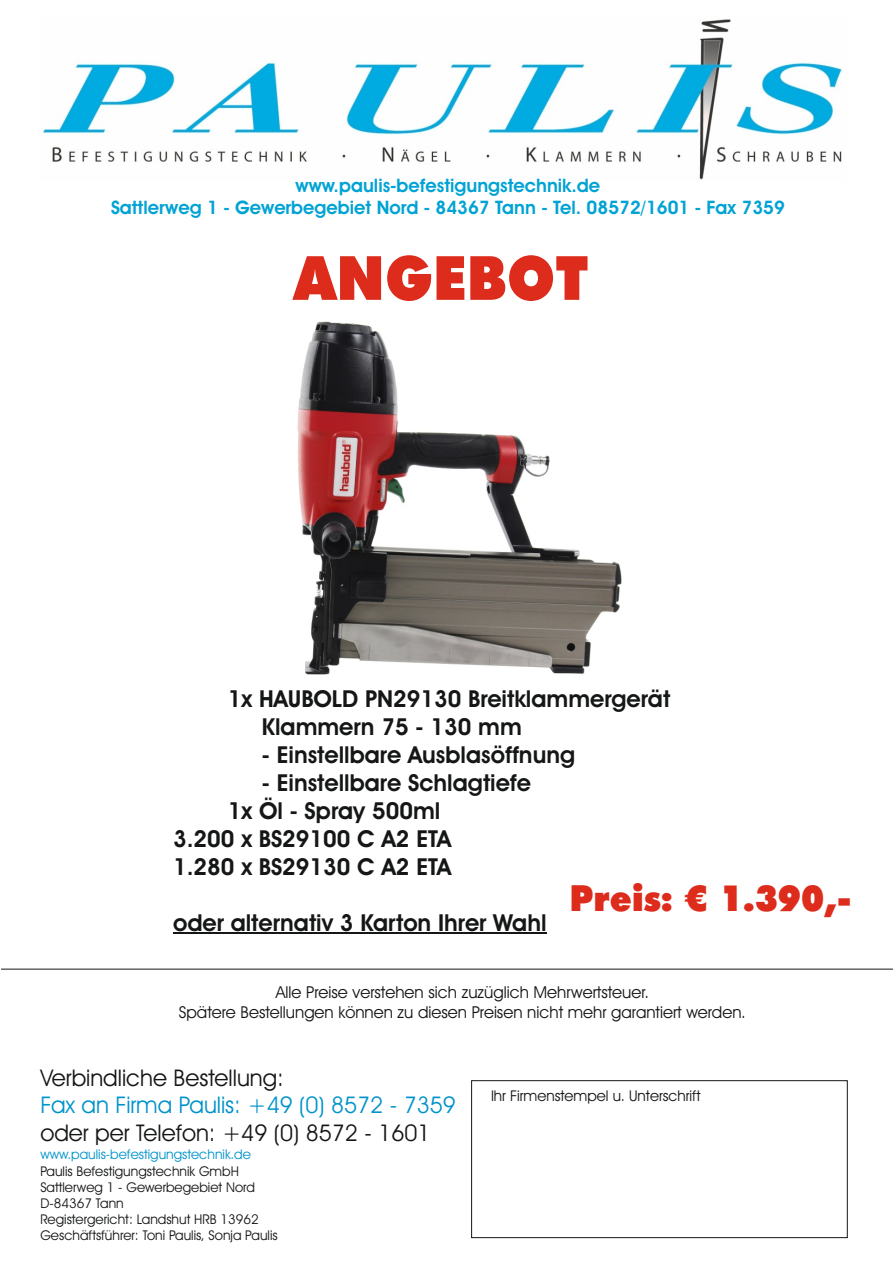
<style>
.page{position:relative;width:893px;height:1263px;background:#fff}
.page>*{position:absolute;margin:0;border:0;box-sizing:border-box;transform-origin:0 0}
.t1{font:900 61.05px "Futura BT";color:#dd2b1c;scale:.94 1}
.t2{font:900 36px "Futura BT";color:#dd2b1c;scale:.94 1}
.t3{font:600 23.55px/28px "Avant Garde IT Cby BT";color:#151616}
.t4{font:23.1px "Avant Garde IT Cby BT";color:#151616}
.t5{font:23.1px "Avant Garde IT Cby BT";color:#0093cb}
.t6{font:600 18.6px/22.2px "Avant Garde IT Cby BT";color:#00a3d4;text-align:center}
.t7{font:16.5px/19.8px "Avant Garde IT Cby BT";color:#151616;text-align:center}
.t8{font:14.85px "Avant Garde IT Cby BT";color:#151616}
.t9{font:13.5px/16.2px "Avant Garde IT Cby BT";color:#151616}
.t10{font:13.5px "Avant Garde IT Cby BT";color:#0093cb}
</style>
<div class="page">
<hr style="left:1px;top:969px;width:892px;height:1px;background:#151616">
<div style="left:471px;top:1080px;width:376px;height:158px;border:1px solid #151616"></div>
<hr style="left:173px;top:933px;width:373px;height:1px;background:#151616">
<img style="left:43px;top:19px;width:799px;height:161px">
<img style="left:297px;top:321px;width:325px;height:354px">
<p class="t6" style="left:111px;top:176px;width:675px">www.paulis-befestigungstechnik.de<br>Sattlerweg 1 - Gewerbegebiet Nord - 84367 Tann - Tel. 08572/1601 - Fax 7359</p>
<h1 class="t1" style="left:294px;top:253px;width:315px">ANGEBOT</h1>
<p class="t3" style="left:262px;top:687px;width:410px;text-indent:-34px">1x HAUBOLD PN29130 Breitklammergerät<br>Klammern 75 - 130 mm</p>
<p class="t3" style="left:262px;top:743px;width:315px">- Einstellbare Ausblasöffnung</p>
<p class="t3" style="left:262px;top:771px;width:271px">- Einstellbare Schlagtiefe</p>
<p class="t3" style="left:228px;top:798px;width:214px">1x Öl - Spray 500ml</p>
<p class="t3" style="left:173px;top:826px;width:280px">3.200 x BS29100 C A2 ETA</p>
<p class="t3" style="left:173px;top:854px;width:280px">1.280 x BS29130 C A2 ETA</p>
<p class="t3" style="left:173px;top:910px;width:375px">oder alternativ 3 Karton Ihrer Wahl</p>
<h2 class="t2" style="left:569px;top:884px;width:302px">Preis: € 1.390,-</h2>
<p class="t7" style="left:179px;top:984px;width:569px">Alle Preise verstehen sich zuzüglich Mehrwertsteuer.<br>Spätere Bestellungen können zu diesen Preisen nicht mehr garantiert werden.</p>
<p class="t4" style="left:40px;top:1068px;width:245px">Verbindliche Bestellung:</p>
<p class="t4" style="left:40px;top:1123px;width:392px">oder per Telefon: +49 (0) 8572 - 1601</p>
<p class="t9" style="left:40px;top:1164px;width:216px">Paulis Befestigungstechnik GmbH<br>Sattlerweg 1 - Gewerbegebiet Nord<br>D-84367 Tann</p>
<p class="t5" style="left:40px;top:1095px;width:417px">Fax an Firma Paulis: +49 (0) 8572 - 7359</p>
<p class="t10" style="left:40px;top:1149px;width:212px">www.paulis-befestigungstechnik.de</p>
<p class="t9" style="left:40px;top:1212px;width:239px">Registergericht: Landshut HRB 13962<br>Geschäftsführer: Toni Paulis, Sonja Paulis</p>
<p class="t8" style="left:491px;top:1090px;width:211px">Ihr Firmenstempel u. Unterschrift</p>
</div>
